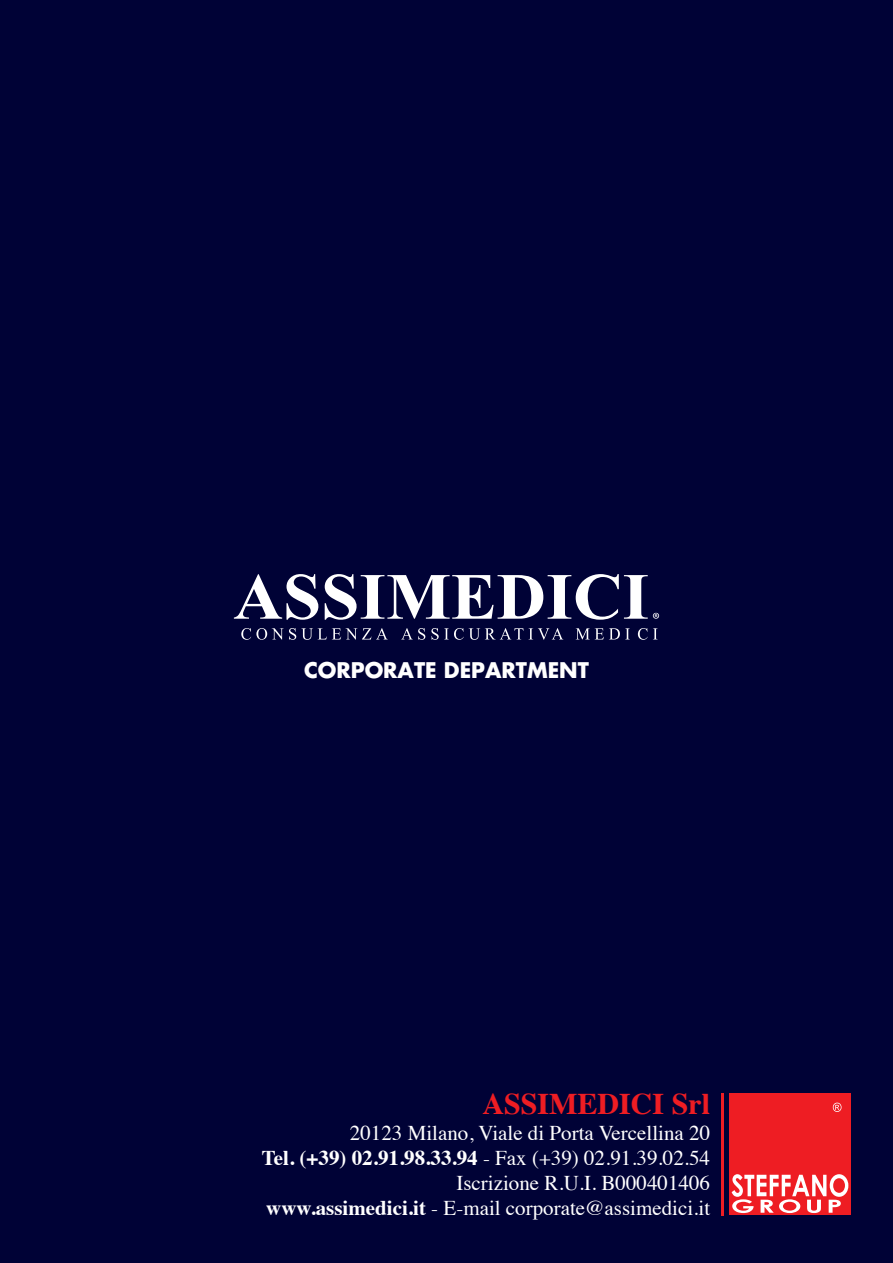
<style>
.page{position:relative;width:893px;height:1263px;background:#000236}
.page>*{position:absolute;margin:0;border:0;box-sizing:border-box;transform-origin:0 0}
.t1{font:700 30px "Times";color:#ee1d23}
.t2{font:21px/25.2px "Times";color:#fff;text-align:right}
.t3{font:700 21px "Futura Std";color:#fff}
.s1{font-weight:700}
</style>
<div class="page">
<div style="left:729px;top:1093px;width:121px;height:122px;background:#ee1d23"></div>
<svg style="left:833px;top:1102px;width:8px;height:10px"></svg>
<svg style="left:732px;top:1174px;width:116px;height:39px"></svg>
<hr style="left:721px;top:1093px;width:3px;height:122px;background:#ee1d23">
<svg style="left:234px;top:574px;width:84px;height:46px"></svg>
<svg style="left:325px;top:574px;width:334px;height:46px"></svg>
<svg style="left:241px;top:628px;width:147px;height:12px"></svg>
<svg style="left:401px;top:628px;width:24px;height:12px"></svg>
<svg style="left:431px;top:628px;width:132px;height:12px"></svg>
<svg style="left:576px;top:628px;width:54px;height:11px"></svg>
<svg style="left:638px;top:628px;width:20px;height:12px"></svg>
<p class="t3" style="left:304px;top:656px;width:286px">CORPORATE DEPARTMENT</p>
<h1 class="t1" style="left:483px;top:1075px;width:229px">ASSIMEDICI Srl</h1>
<p class="t2" style="left:262px;top:1118px;width:450px">20123 Milano, Viale di Porta Vercellina 20<br><span class="s1">Tel. (+39) 02.91.98.33.94</span> - Fax (+39) 02.91.39.02.54<br>Iscrizione R.U.I. B000401406<br><span class="s1">www.assimedici.it</span> - E-mail corporate@assimedici.it</p>
</div>
